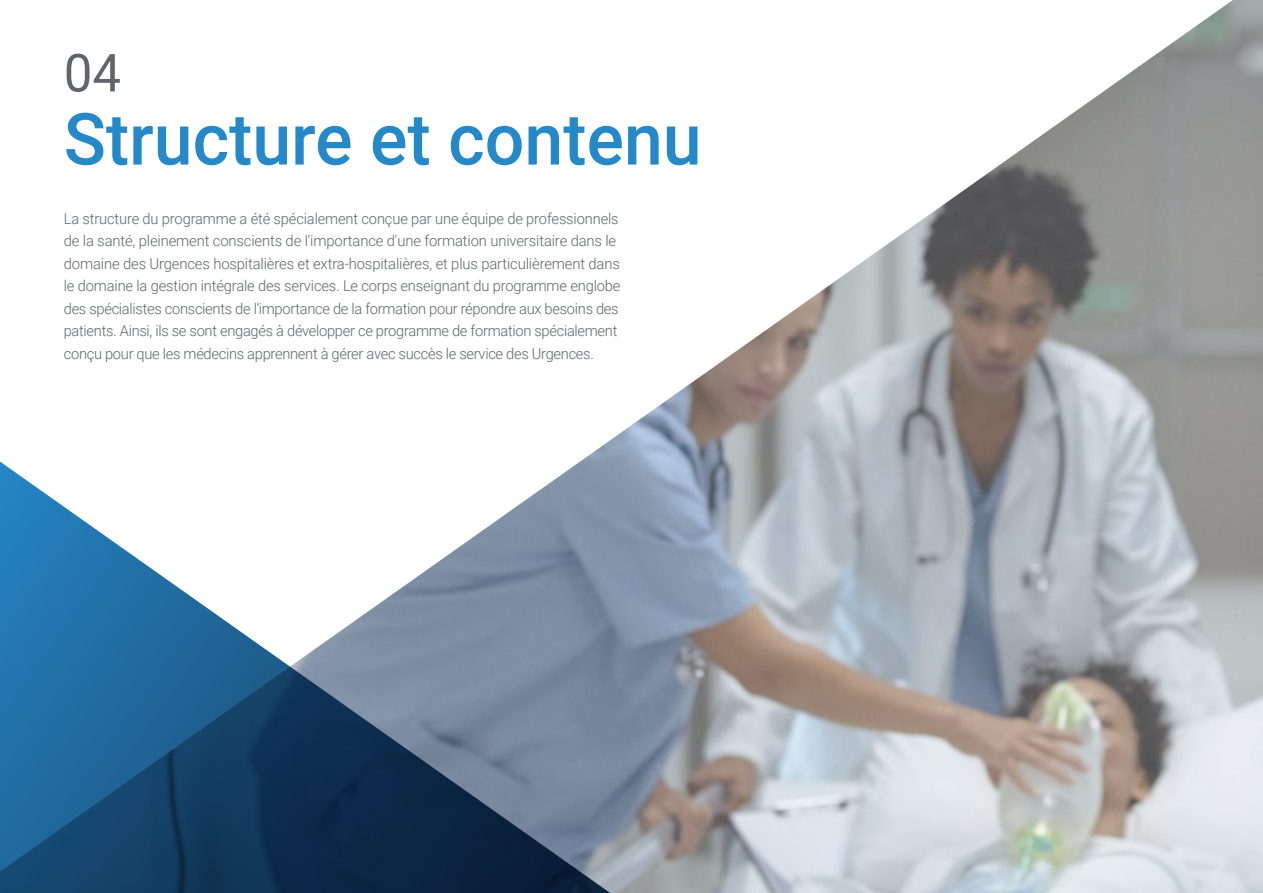
<style>
.page{position:relative;width:1263px;height:893px;background:#fff}
.page>*{position:absolute;margin:0;border:0;box-sizing:border-box;transform-origin:0 0}
.t1{font:500 72px "Roboto";color:#2488c9}
.t2{font:52.5px "Roboto";color:#61646a}
.t3{font:300 15px/22.5px "Roboto";letter-spacing:-.01em;color:#61646a}
</style>
<div class="page">
<img style="left:602px;top:0;width:661px;height:893px">
<svg style="left:0;top:446px;width:640px;height:447px"></svg>
<h2 class="t2" style="left:64px;top:36px;width:59px">04</h2>
<h1 class="t1" style="left:64px;top:89px;width:639px">Structure et contenu</h1>
<p class="t3" style="left:64px;top:207px;width:558px">La structure du programme a été spécialement conçue par une équipe de professionnels de la santé, pleinement conscients de l'importance d'une formation universitaire dans le domaine des Urgences hospitalières et extra-hospitalières, et plus particulièrement dans le domaine la gestion intégrale des services. Le corps enseignant du programme englobe des spécialistes conscients de l'importance de la formation pour répondre aux besoins des patients. Ainsi, ils se sont engagés à développer ce programme de formation spécialement conçu pour que les médecins apprennent à gérer avec succès le service des Urgences.</p>
</div>
